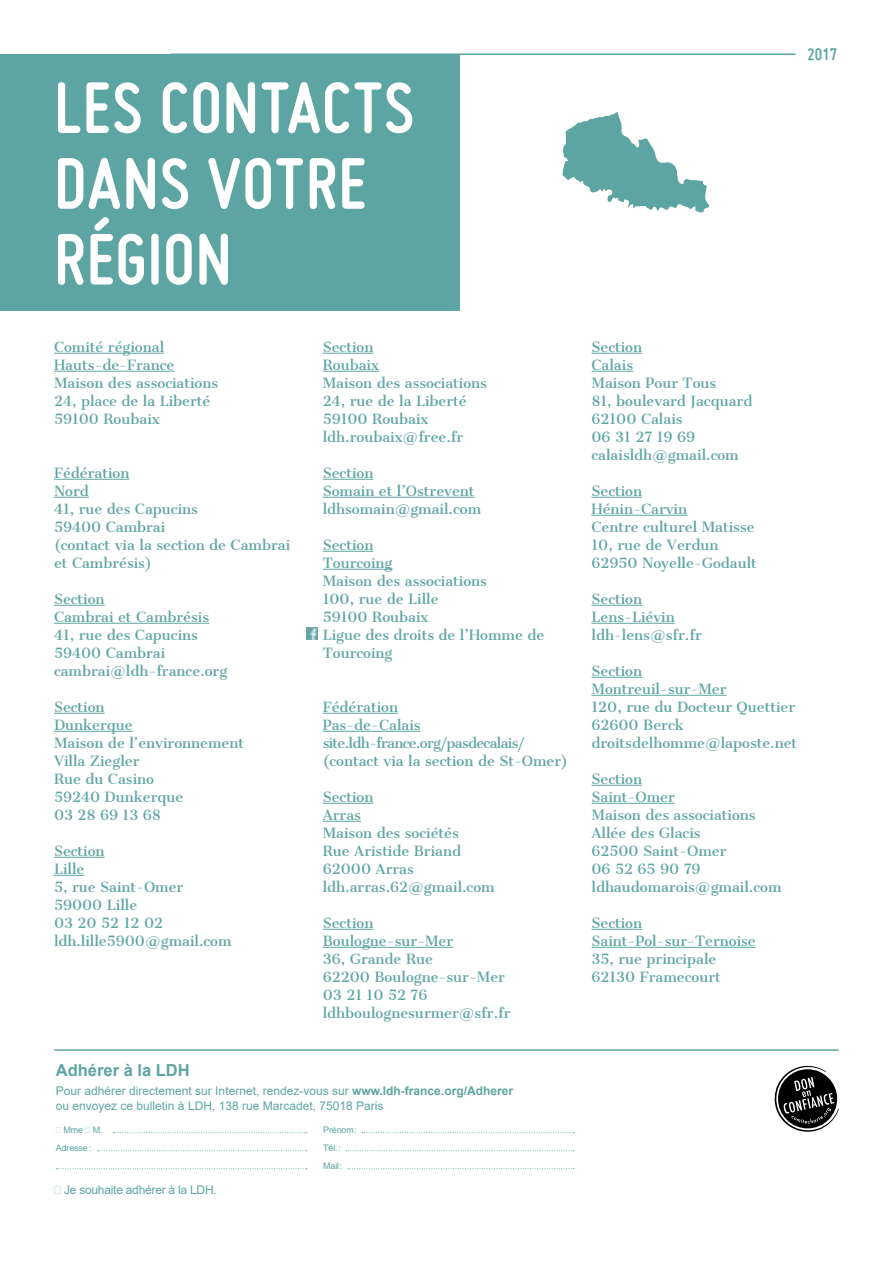
<style>
.page{position:relative;width:893px;height:1263px;background:#fff}
.page>*{position:absolute;margin:0;border:0;box-sizing:border-box;transform-origin:0 0}
.t1{font:700 75.75px/75.8px "Miso";letter-spacing:.015em;color:#fff}
.t2{font:700 18px "Miso";color:#5da5a2}
.t3{font:700 16.5px "Arial";color:#5da5a2}
.t4{font:13.5px/18px "Cantata One";color:#5da5a2}
.t5{font:12px/15px "Arial";color:#5da5a2}
.t6{font:12px "Arial";letter-spacing:-.02em;color:#5da5a2}
.t7{font:9px/18px "Arial";letter-spacing:-.02em;color:#5da5a2}
.s1{font-weight:700}
</style>
<div class="page">
<hr style="left:171px;top:53px;width:624px;height:2px;background:#5da5a2">
<div style="left:0;top:54px;width:459px;height:256px;background:#5da5a2"></div>
<hr style="left:55px;top:1049px;width:783px;height:2px;background:#5da5a2">
<svg style="left:113px;top:1132px;width:194px;height:1px"></svg>
<svg style="left:362px;top:1132px;width:212px;height:1px"></svg>
<svg style="left:98px;top:1150px;width:209px;height:1px"></svg>
<svg style="left:346px;top:1150px;width:228px;height:1px"></svg>
<svg style="left:56px;top:1168px;width:251px;height:1px"></svg>
<svg style="left:348px;top:1168px;width:226px;height:1px"></svg>
<hr style="left:54px;top:353px;width:110px;height:1px;background:#5da5a2">
<hr style="left:54px;top:371px;width:120px;height:1px;background:#5da5a2">
<hr style="left:54px;top:479px;width:75px;height:1px;background:#5da5a2">
<hr style="left:54px;top:497px;width:35px;height:1px;background:#5da5a2">
<hr style="left:54px;top:605px;width:51px;height:1px;background:#5da5a2">
<hr style="left:54px;top:623px;width:155px;height:1px;background:#5da5a2">
<hr style="left:54px;top:713px;width:51px;height:1px;background:#5da5a2">
<hr style="left:54px;top:731px;width:79px;height:1px;background:#5da5a2">
<hr style="left:54px;top:857px;width:51px;height:1px;background:#5da5a2">
<hr style="left:54px;top:875px;width:30px;height:1px;background:#5da5a2">
<hr style="left:323px;top:353px;width:50px;height:1px;background:#5da5a2">
<hr style="left:323px;top:371px;width:56px;height:1px;background:#5da5a2">
<hr style="left:323px;top:479px;width:50px;height:1px;background:#5da5a2">
<hr style="left:323px;top:497px;width:152px;height:1px;background:#5da5a2">
<hr style="left:323px;top:551px;width:50px;height:1px;background:#5da5a2">
<hr style="left:323px;top:569px;width:69px;height:1px;background:#5da5a2">
<hr style="left:323px;top:713px;width:75px;height:1px;background:#5da5a2">
<hr style="left:323px;top:731px;width:98px;height:1px;background:#5da5a2">
<hr style="left:323px;top:803px;width:50px;height:1px;background:#5da5a2">
<hr style="left:323px;top:821px;width:38px;height:1px;background:#5da5a2">
<hr style="left:323px;top:929px;width:50px;height:1px;background:#5da5a2">
<hr style="left:323px;top:947px;width:130px;height:1px;background:#5da5a2">
<hr style="left:591px;top:353px;width:51px;height:1px;background:#5da5a2">
<hr style="left:591px;top:371px;width:42px;height:1px;background:#5da5a2">
<hr style="left:591px;top:497px;width:51px;height:1px;background:#5da5a2">
<hr style="left:591px;top:515px;width:96px;height:1px;background:#5da5a2">
<hr style="left:591px;top:605px;width:51px;height:1px;background:#5da5a2">
<hr style="left:591px;top:623px;width:84px;height:1px;background:#5da5a2">
<hr style="left:591px;top:677px;width:51px;height:1px;background:#5da5a2">
<hr style="left:591px;top:695px;width:136px;height:1px;background:#5da5a2">
<hr style="left:591px;top:785px;width:51px;height:1px;background:#5da5a2">
<hr style="left:591px;top:803px;width:84px;height:1px;background:#5da5a2">
<hr style="left:591px;top:929px;width:51px;height:1px;background:#5da5a2">
<hr style="left:591px;top:947px;width:165px;height:1px;background:#5da5a2">
<svg style="left:562px;top:112px;width:148px;height:101px"></svg>
<svg style="left:774px;top:1065px;width:65px;height:67px"></svg>
<svg style="left:307px;top:627px;width:11px;height:12px"></svg>
<h1 class="t1" style="left:54px;top:69px;width:360px">LES CONTACTS<br>DANS VOTRE<br>RÉGION</h1>
<p class="t4" style="left:54px;top:338px;width:166px">Comité régional<br>Hauts-de-France<br>Maison des associations<br>24, place de la Liberté<br>59100 Roubaix</p>
<p class="t4" style="left:54px;top:464px;width:238px">Fédération<br>Nord<br>41, rue des Capucins<br>59400 Cambrai<br>(contact via la section de Cambrai et Cambrésis)</p>
<p class="t4" style="left:54px;top:590px;width:175px">Section<br>Cambrai et Cambrésis<br>41, rue des Capucins<br>59400 Cambrai cambrai@ldh-france.org</p>
<p class="t4" style="left:54px;top:698px;width:192px">Section<br>Dunkerque<br>Maison de l’environnement<br>Villa Ziegler<br>Rue du Casino<br>59240 Dunkerque<br>03 28 69 13 68</p>
<p class="t4" style="left:54px;top:842px;width:179px">Section<br>Lille<br>5, rue Saint-Omer<br>59000 Lille<br>03 20 52 12 02 ldh.lille5900@gmail.com</p>
<p class="t4" style="left:323px;top:338px;width:166px">Section<br>Roubaix<br>Maison des associations<br>24, rue de la Liberté<br>59100 Roubaix ldh.roubaix@free.fr</p>
<p class="t4" style="left:323px;top:464px;width:160px">Section<br>Somain et l’Ostrevent ldhsomain@gmail.com</p>
<p class="t4" style="left:323px;top:536px;width:223px">Section<br>Tourcoing<br>Maison des associations<br>100, rue de Lille<br>59100 Roubaix<br>Ligue des droits de l’Homme de<br>Tourcoing</p>
<p class="t4" style="left:323px;top:698px;width:247px">Fédération<br>Pas-de-Calais site.ldh-france.org/pasdecalais/ (contact via la section de St-Omer)</p>
<p class="t4" style="left:323px;top:788px;width:173px">Section<br>Arras<br>Maison des sociétés<br>Rue Aristide Briand<br>62000 Arras ldh.arras.62@gmail.com</p>
<p class="t4" style="left:323px;top:914px;width:189px">Section<br>Boulogne-sur-Mer<br>36, Grande Rue<br>62200 Boulogne-sur-Mer<br>03 21 10 52 76 ldhboulognesurmer@sfr.fr</p>
<p class="t3" style="left:56px;top:1058px;width:135px">Adhérer à la LDH</p>
<p class="t5" style="left:56px;top:1083px;width:459px">Pour adhérer directement sur Internet, rendez-vous sur <span class="s1">www.ldh-france.org/Adherer </span>ou envoyez ce bulletin à LDH, 138 rue Marcadet, 75018 Paris</p>
<p class="t7" style="left:56px;top:1121px;width:48px;text-indent:8px">Mme M.<br>Adresse :</p>
<p class="t7" style="left:323px;top:1121px;width:35px">Prénom:<br>Tél.:<br>Mail:</p>
<p class="t6" style="left:64px;top:1181px;width:154px">Je souhaite adhérer à la LDH.</p>
<h2 class="t2" style="left:807px;top:44px;width:31px">2017</h2>
<p class="t4" style="left:591px;top:338px;width:162px">Section<br>Calais<br>Maison Pour Tous<br>81, boulevard Jacquard<br>62100 Calais<br>06 31 27 19 69 calaisldh@gmail.com</p>
<p class="t4" style="left:591px;top:482px;width:167px">Section<br>Hénin-Carvin<br>Centre culturel Matisse<br>10, rue de Verdun<br>62950 Noyelle-Godault</p>
<p class="t4" style="left:591px;top:590px;width:112px">Section<br>Lens-Liévin ldh-lens@sfr.fr</p>
<p class="t4" style="left:591px;top:662px;width:207px">Section<br>Montreuil-sur-Mer<br>120, rue du Docteur Quettier<br>62600 Berck droitsdelhomme@laposte.net</p>
<p class="t4" style="left:591px;top:770px;width:191px">Section<br>Saint-Omer<br>Maison des associations<br>Allée des Glacis<br>62500 Saint-Omer<br>06 52 65 90 79 ldhaudomarois@gmail.com</p>
<p class="t4" style="left:591px;top:914px;width:166px">Section<br>Saint-Pol-sur-Ternoise<br>35, rue principale<br>62130 Framecourt</p>
</div>
